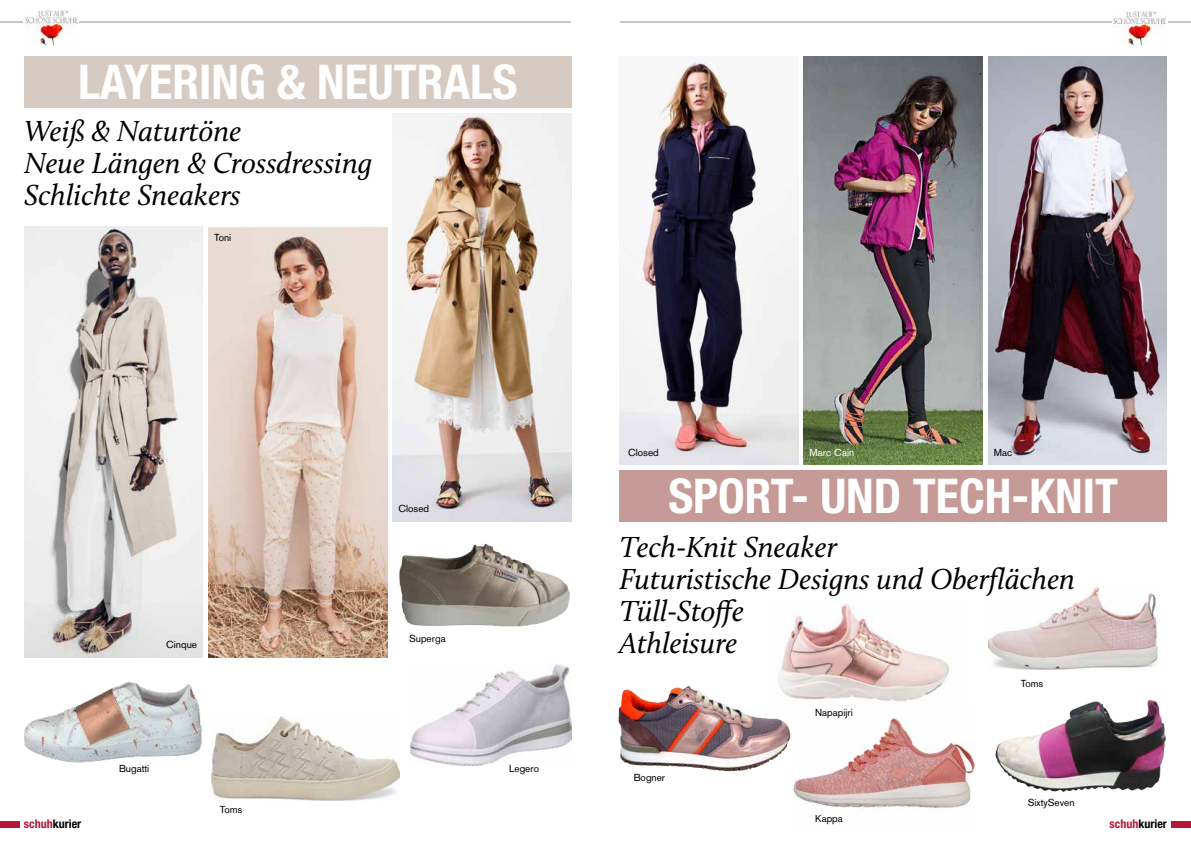
<style>
.page{position:relative;width:1191px;height:842px;background:#fff}
.page>*{position:absolute;margin:0;border:0;box-sizing:border-box;transform-origin:0 0}
.t1{font:700 condensed 48px "Helvetica Neue";color:#fff}
.t2{font:italic 30px/32px "Calluna";color:#000}
.t3{font:700 condensed 12px "Helvetica Neue LT Pro";color:#000}
.t4{font:10px "Akzidenz Grotesk";color:#000}
.t5{font:10px "Akzidenz Grotesk";color:#fff}
.s1{color:#b81638}
</style>
<div class="page">
<div style="left:1171px;top:821px;width:20px;height:7px;background:#b81638"></div>
<div style="left:0;top:821px;width:20px;height:7px;background:#b81638"></div>
<img style="left:25px;top:10px;width:53px;height:36px">
<img style="left:1113px;top:11px;width:52px;height:35px">
<hr style="left:79px;top:21px;width:492px;height:2px;background:#c5c6c6">
<hr style="left:0;top:21px;width:23px;height:2px;background:#c5c6c6">
<hr style="left:619px;top:21px;width:492px;height:2px;background:#c5c6c6">
<hr style="left:1168px;top:21px;width:23px;height:2px;background:#c5c6c6">
<div style="left:24px;top:57px;width:547px;height:51px;background:#d7cac1"></div>
<img style="left:24px;top:227px;width:179px;height:431px">
<img style="left:25px;top:681px;width:177px;height:82px">
<img style="left:410px;top:664px;width:162px;height:101px">
<img style="left:211px;top:717px;width:188px;height:84px">
<img style="left:399px;top:543px;width:171px;height:84px">
<img style="left:792px;top:718px;width:183px;height:90px">
<img style="left:778px;top:604px;width:171px;height:98px">
<img style="left:995px;top:699px;width:171px;height:93px">
<img style="left:988px;top:588px;width:169px;height:82px">
<img style="left:393px;top:113px;width:178px;height:409px">
<img style="left:208px;top:228px;width:179px;height:430px">
<div style="left:619px;top:471px;width:547px;height:51px;background:#c69a96"></div>
<img style="left:619px;top:57px;width:179px;height:408px">
<img style="left:804px;top:57px;width:178px;height:408px">
<img style="left:988px;top:57px;width:178px;height:408px">
<img style="left:618px;top:674px;width:180px;height:108px">
<h1 class="t1" style="left:78px;top:53px;width:441px">LAYERING &amp; NEUTRALS</h1>
<p class="t2" style="left:24px;top:114px;width:349px">Weiß &amp; Naturtöne<br>Neue Längen &amp; Crossdressing<br>Schlichte Sneakers</p>
<p class="t4" style="left:214px;top:231px;width:19px">Toni</p>
<p class="t4" style="left:398px;top:503px;width:32px">Closed</p>
<p class="t4" style="left:628px;top:446px;width:32px">Closed</p>
<p class="t5" style="left:809px;top:447px;width:46px">Marc Cain</p>
<p class="t4" style="left:994px;top:447px;width:20px">Mac</p>
<h1 class="t1" style="left:668px;top:467px;width:451px">SPORT- UND TECH-KNIT</h1>
<p class="t2" style="left:619px;top:530px;width:457px">Tech-Knit Sneaker<br>Futuristische Designs und Oberflächen<br>Tüll-Stoffe</p>
<p class="t4" style="left:166px;top:639px;width:32px">Cinque</p>
<p class="t2" style="left:619px;top:626px;width:119px">Athleisure</p>
<p class="t4" style="left:409px;top:633px;width:38px">Superga</p>
<p class="t4" style="left:119px;top:763px;width:32px">Bugatti</p>
<p class="t4" style="left:509px;top:762px;width:32px">Legero</p>
<p class="t4" style="left:634px;top:772px;width:33px">Bogner</p>
<p class="t4" style="left:815px;top:706px;width:39px">Napapijri</p>
<p class="t4" style="left:1020px;top:677px;width:24px">Toms</p>
<p class="t4" style="left:1027px;top:797px;width:48px">SixtySeven</p>
<p class="t4" style="left:220px;top:804px;width:24px">Toms</p>
<p class="t4" style="left:815px;top:812px;width:29px">Kappa</p>
<p class="t3" style="left:24px;top:817px;width:59px"><span class="s1">schuh</span>kurier</p>
<p class="t3" style="left:1109px;top:817px;width:59px"><span class="s1">schuh</span>kurier</p>
</div>
